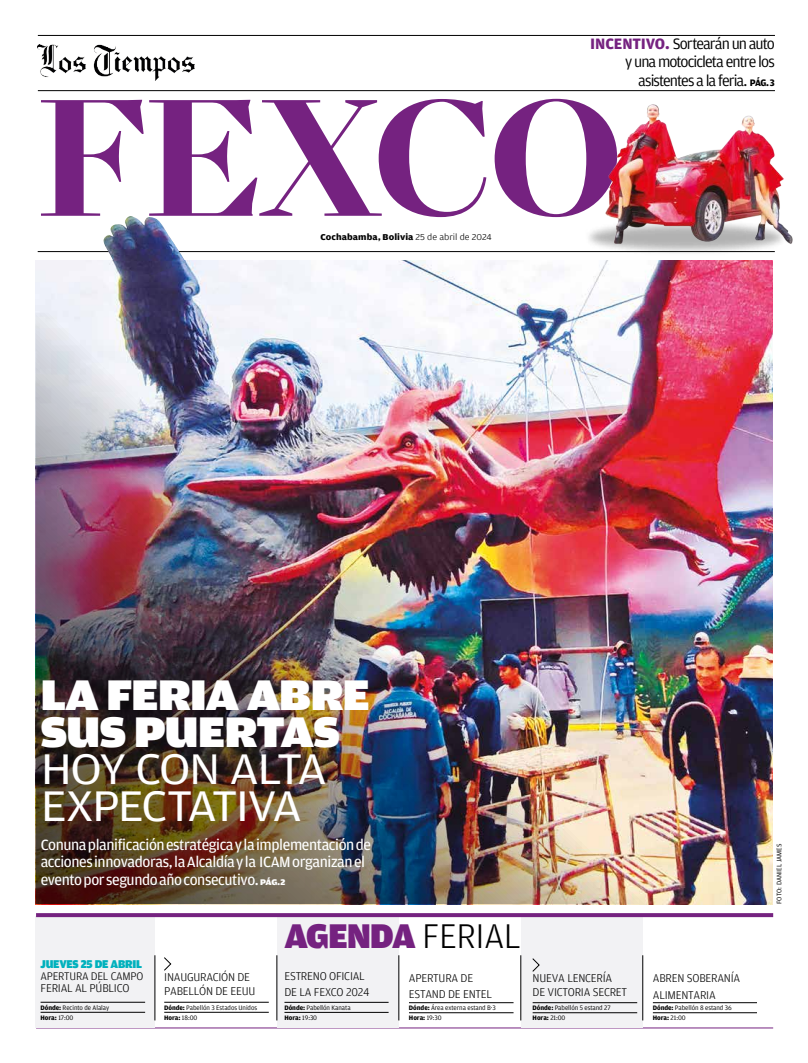
<style>
.page{position:relative;width:808px;height:1063px;background:#fff}
.page>*{position:absolute;margin:0;border:0;box-sizing:border-box;transform-origin:0 0}
.t1{font:700 162.5px "Eudald Fine";letter-spacing:-.015em;color:#752280;scale:1.06 1}
.t2{font:900 45.5px/36.7px "Amplitude Wide";letter-spacing:-.01em;color:#fff}
.t3{font:45.5px/36.7px "Amplitude Wide";letter-spacing:-.04em;color:#fff}
.t4{font:900 36.4px "Amplitude";letter-spacing:-.015em;color:#752280}
.t5{font:16px/18.1px "Amplitude";letter-spacing:-.06em;color:#000;text-align:right}
.t6{font:15.7px/17.5px "Amplitude";letter-spacing:-.025em;color:#fff}
.t7{font:300 12px/16.4px "Amplitude";letter-spacing:-.02em;color:#000}
.t8{font:900 12px "Amplitude";letter-spacing:-.02em;color:#00b1bd}
.t9{font:300 11.7px "Amplitude";letter-spacing:-.02em;color:#000}
.t10{font:700 9px "Amplitude Wide";letter-spacing:.01em;color:#000}
.t11{font:7px "Amplitude";letter-spacing:.01em;color:#000}
.t12{font:6.8px/10px "Amplitude";letter-spacing:-.01em;color:#000}
.s1{font-weight:700;color:#752280}
.s2{font-weight:700;font-size:10px}
.s3{font-weight:300}
.s4{font-family:"Amplitude Wide";font-weight:900;font-size:8.7px}
.s5{font-weight:300;color:#000}
.s6{font-weight:700}
</style>
<div class="page">
<img style="left:35px;top:261px;width:737px;height:643px">
<img style="left:35px;top:313px;width:637px;height:591px">
<hr style="left:38px;top:251px;width:737px;height:1px;background:#000">
<hr style="left:36px;top:1028px;width:737px;height:1px;background:#752280">
<hr style="left:38px;top:35px;width:737px;height:1px;background:#000">
<hr style="left:38px;top:90px;width:737px;height:1px;background:#000">
<img style="left:38px;top:45px;width:156px;height:36px">
<div style="left:35px;top:916px;width:120px;height:112px;background:#f2f2f4"></div>
<div style="left:277px;top:916px;width:122px;height:112px;background:#f2f2f4"></div>
<div style="left:521px;top:916px;width:122px;height:112px;background:#f2f2f4"></div>
<hr style="left:155px;top:955px;width:1px;height:65px;background:#000">
<hr style="left:277px;top:955px;width:1px;height:65px;background:#000">
<hr style="left:399px;top:955px;width:1px;height:65px;background:#000">
<hr style="left:521px;top:955px;width:1px;height:65px;background:#000">
<hr style="left:643px;top:955px;width:1px;height:65px;background:#000">
<svg style="left:164px;top:957px;width:7px;height:14px"></svg>
<svg style="left:532px;top:958px;width:7px;height:14px"></svg>
<hr style="left:41px;top:1002px;width:104px;height:1px;background:#000">
<hr style="left:41px;top:1012px;width:104px;height:1px;background:#000">
<hr style="left:409px;top:1003px;width:104px;height:1px;background:#000">
<hr style="left:409px;top:1013px;width:104px;height:1px;background:#000">
<hr style="left:164px;top:1002px;width:105px;height:1px;background:#000">
<hr style="left:164px;top:1012px;width:105px;height:1px;background:#000">
<hr style="left:533px;top:1003px;width:104px;height:1px;background:#000">
<hr style="left:533px;top:1013px;width:104px;height:1px;background:#000">
<hr style="left:284px;top:1002px;width:105px;height:1px;background:#000">
<hr style="left:284px;top:1012px;width:105px;height:1px;background:#000">
<hr style="left:653px;top:1003px;width:104px;height:1px;background:#000">
<hr style="left:653px;top:1013px;width:104px;height:1px;background:#000">
<img style="left:103px;top:216px;width:83px;height:59px">
<img style="left:567px;top:251px;width:206px;height:11px">
<img style="left:586px;top:104px;width:207px;height:157px">
<svg style="left:36px;top:913px;width:737px;height:4px;background:#792883"></svg>
<h3 class="t5" style="left:590px;top:35px;width:186px"><span class="s1">INCENTIVO.</span> Sortearán un auto y una motocicleta entre los asistentes a la feria. <span class="s2">PÁG. 3</span></h3>
<h1 class="t1" style="left:38px;top:61px;width:553px">FEXCO</h1>
<h3 class="t10" style="left:321px;top:233px;width:173px">Cochabamba, Bolivia <span class="s3">25 de abril de 2024</span></h3>
<h2 class="t2" style="left:41px;top:677px;width:331px">LA FERIA ABRE<br>SUS PUERTAS</h2>
<h2 class="t3" style="left:41px;top:751px;width:288px">HOY CON ALTA<br>EXPECTATIVA</h2>
<h3 class="t6" style="left:41px;top:836px;width:332px">Conuna planificación estratégica y la implementación de acciones innovadoras, la Alcaldía y la ICAM organizan el evento por segundo año consecutivo. <span class="s4">PÁG. 2</span></h3>
<h3 class="t4" style="left:284px;top:915px;width:238px">AGENDA <span class="s5">FERIAL</span></h3>
<h3 class="t8" style="left:41px;top:958px;width:103px">JUEVES 25 DE ABRIL</h3>
<h3 class="t9" style="left:41px;top:970px;width:104px">APERTURA DEL CAMPO</h3>
<h3 class="t7" style="left:41px;top:980px;width:90px">FERIAL AL PÚBLICO</h3>
<h3 class="t7" style="left:409px;top:970px;width:85px">APERTURA DE<br>ESTAND DE ENTEL</h3>
<h3 class="t7" style="left:164px;top:970px;width:93px;line-height:14px">INAUGURACIÓN DE<br>PABELLÓN DE EEUU</h3>
<h3 class="t7" style="left:533px;top:971px;width:96px;line-height:14px">NUEVA LENCERÍA<br>DE VICTORIA SECRET</h3>
<h3 class="t7" style="left:284px;top:968px;width:87px">ESTRENO OFICIAL<br>DE LA FEXCO 2024</h3>
<h3 class="t7" style="left:653px;top:970px;width:89px">ABREN SOBERANÍA<br>ALIMENTARIA</h3>
<p class="t12" style="left:41px;top:1002px;width:70px"><span class="s6">Dónde:</span> Recinto de Alalay<br><span class="s6">Hora:</span> 17:00</p>
<p class="t12" style="left:409px;top:1003px;width:88px"><span class="s6">Dónde:</span> Área externa estand B·3<br><span class="s6">Hora:</span> 19:30</p>
<p class="t12" style="left:164px;top:1002px;width:94px"><span class="s6">Dónde:</span> Pabellón 3 Estados Unidos<br><span class="s6">Hora:</span> 18:00</p>
<p class="t12" style="left:533px;top:1003px;width:79px"><span class="s6">Dónde:</span> Pabellón 5 estand 27<br><span class="s6">Hora:</span> 21:00</p>
<p class="t12" style="left:284px;top:1003px;width:68px"><span class="s6">Dónde:</span> Pabellón Kanata<br><span class="s6">Hora:</span> 19:30</p>
<p class="t12" style="left:653px;top:1003px;width:80px"><span class="s6">Dónde:</span> Pabellón 8 estand 36<br><span class="s6">Hora:</span> 21:00</p>
<p class="t11" style="left:775px;top:904px;width:62px;rotate:-90deg">FOTO: DANIEL JAMES</p>
</div>
